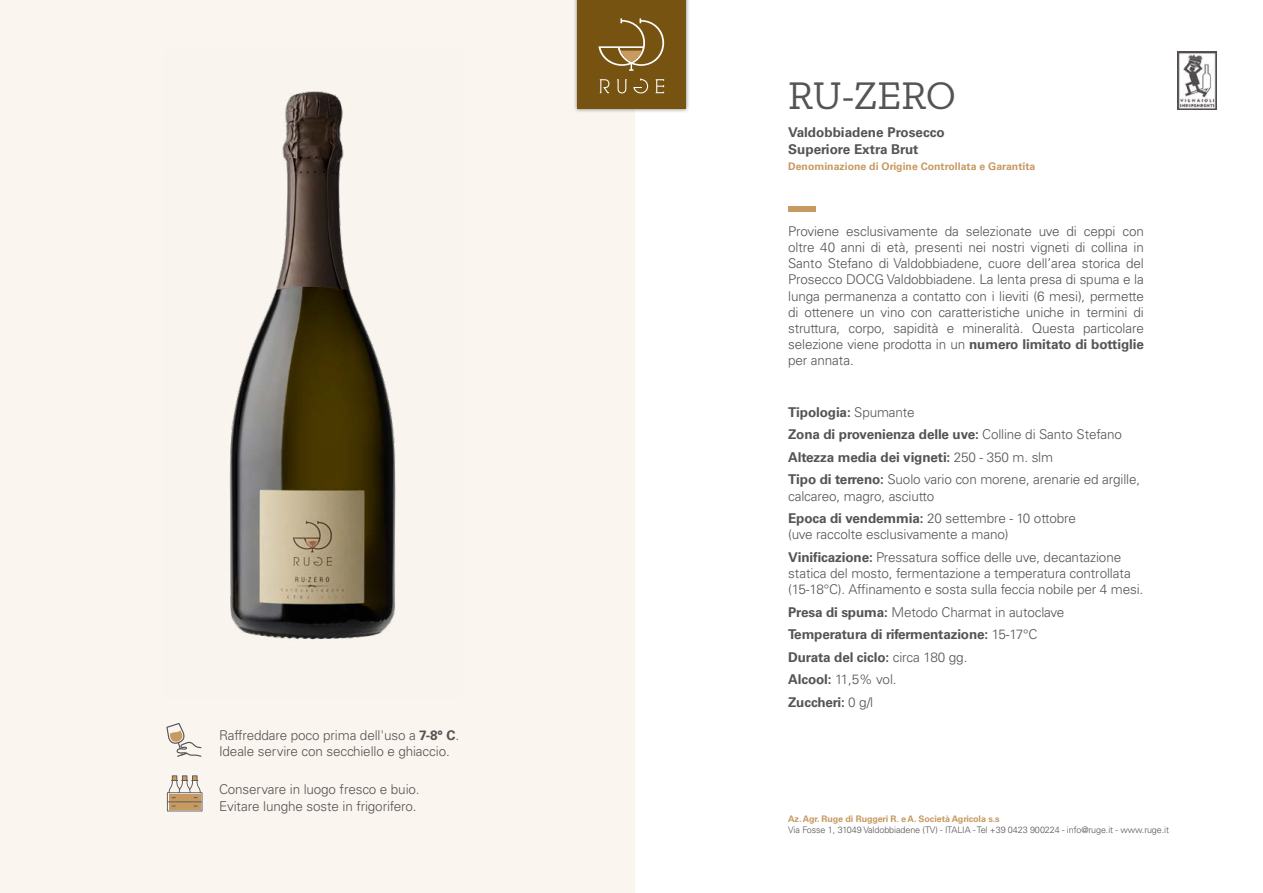
<style>
.page{position:relative;width:1263px;height:893px;background:#fff}
.page>*{position:absolute;margin:0;border:0;box-sizing:border-box;transform-origin:0 0}
.t1{font:40.5px "Zilla Slab";letter-spacing:-.005em;color:#555454}
.t2{font:300 13.5px/16.2px "Univers LT Std";letter-spacing:-.01em;color:#555454}
.t3{font:700 13.5px/22.5px "Univers LT Std";letter-spacing:-.01em;color:#555454}
.t4{font:700 10.5px "Univers LT Std";color:#c79a61}
.t5{font:300 9px "Univers LT Std";letter-spacing:-.01em;color:#555454}
.t6{font:700 9px "Univers LT Std";letter-spacing:-.01em;color:#c79a61}
.s1{font-weight:700}
.s2{font-weight:300}
</style>
<div class="page">
<div style="left:0;top:0;width:635px;height:893px;background:#faf5ef"></div>
<div style="left:573px;top:0;width:117px;height:113px;background:#575756;opacity:.75"></div>
<div style="left:577px;top:0;width:109px;height:109px;background:#775312"></div>
<svg style="left:598px;top:18px;width:66px;height:53px"></svg>
<svg style="left:656px;top:79px;width:8px;height:14px"></svg>
<svg style="left:600px;top:79px;width:9px;height:14px"></svg>
<svg style="left:617px;top:79px;width:10px;height:14px"></svg>
<svg style="left:633px;top:78px;width:15px;height:15px"></svg>
<img style="left:1178px;top:51px;width:38px;height:58px">
<img style="left:229px;top:91px;width:167px;height:549px">
<div style="left:788px;top:207px;width:27px;height:5px;background:#c79a61"></div>
<svg style="left:166px;top:723px;width:35px;height:34px"></svg>
<svg style="left:167px;top:775px;width:35px;height:36px"></svg>
<p class="t2" style="left:219px;top:727px;width:242px">Raffreddare poco prima dell'uso a <span class="s1">7-8° C</span>.<br>Ideale servire con secchiello e ghiaccio.</p>
<p class="t2" style="left:219px;top:781px;width:202px">Conservare in luogo fresco e buio.<br>Evitare lunghe soste in frigorifero.</p>
<h1 class="t1" style="left:788px;top:74px;width:169px">RU-ZERO</h1>
<p class="t3" style="left:788px;top:124px;width:158px;line-height:16.5px">Valdobbiadene Prosecco<br>Superiore Extra Brut</p>
<p class="t4" style="left:788px;top:160px;width:249px">Denominazione di Origine Controllata e Garantita</p>
<p class="t2" style="left:788px;top:223px;width:357px;text-align:justify">Proviene esclusivamente da selezionate uve di ceppi con oltre 40 anni di età, presenti nei nostri vigneti di collina in Santo Stefano di Valdobbiadene, cuore dell’area storica del Prosecco DOCG Valdobbiadene. La lenta presa di spuma e la lunga permanenza a contatto con i lieviti (6 mesi), permette di ottenere un vino con caratteristiche uniche in termini di struttura, corpo, sapidità e mineralità. Questa particolare selezione viene prodotta in un <span class="s1">numero limitato di bottiglie </span>per annata.</p>
<p class="t2" style="left:788px;top:401px;width:354px;line-height:22.5px"><span class="s1">Tipologia:</span> Spumante<br><span class="s1">Zona di provenienza delle uve:</span> Colline di Santo Stefano <span class="s1">Altezza media dei vigneti:</span> 250 - 350 m. slm<br><span class="s1">Tipo di terreno:</span> Suolo vario con morene, arenarie ed argille,</p>
<p class="t2" style="left:788px;top:485px;width:289px;line-height:22.5px">calcareo, magro, asciutto<br><span class="s1">Epoca di vendemmia:</span> 20 settembre - 10 ottobre</p>
<p class="t2" style="left:788px;top:523px;width:334px;line-height:22.5px">(uve raccolte esclusivamente a mano)<br><span class="s1">Vinificazione:</span> Pressatura soffice delle uve, decantazione</p>
<p class="t2" style="left:788px;top:565px;width:357px">statica del mosto, fermentazione a temperatura controllata (15-18°C). Affinamento e sosta sulla feccia nobile per 4 mesi.</p>
<p class="t3" style="left:788px;top:601px;width:278px">Presa di spuma: <span class="s2">Metodo Charmat in autoclave<br></span>Temperatura di rifermentazione: <span class="s2">15-17°C<br></span>Durata del ciclo: <span class="s2">circa 180 gg.<br></span>Alcool: <span class="s2">11,5% vol.<br></span>Zuccheri: <span class="s2">0 g/l</span></p>
<p class="t6" style="left:788px;top:813px;width:213px">Az. Agr. Ruge di Ruggeri R. e A. Società Agricola s.s</p>
<p class="t5" style="left:788px;top:824px;width:382px">Via Fosse 1, 31049 Valdobbiadene (TV) - ITALIA - Tel +39 0423 900224 - info@ruge.it - www.ruge.it</p>
</div>
